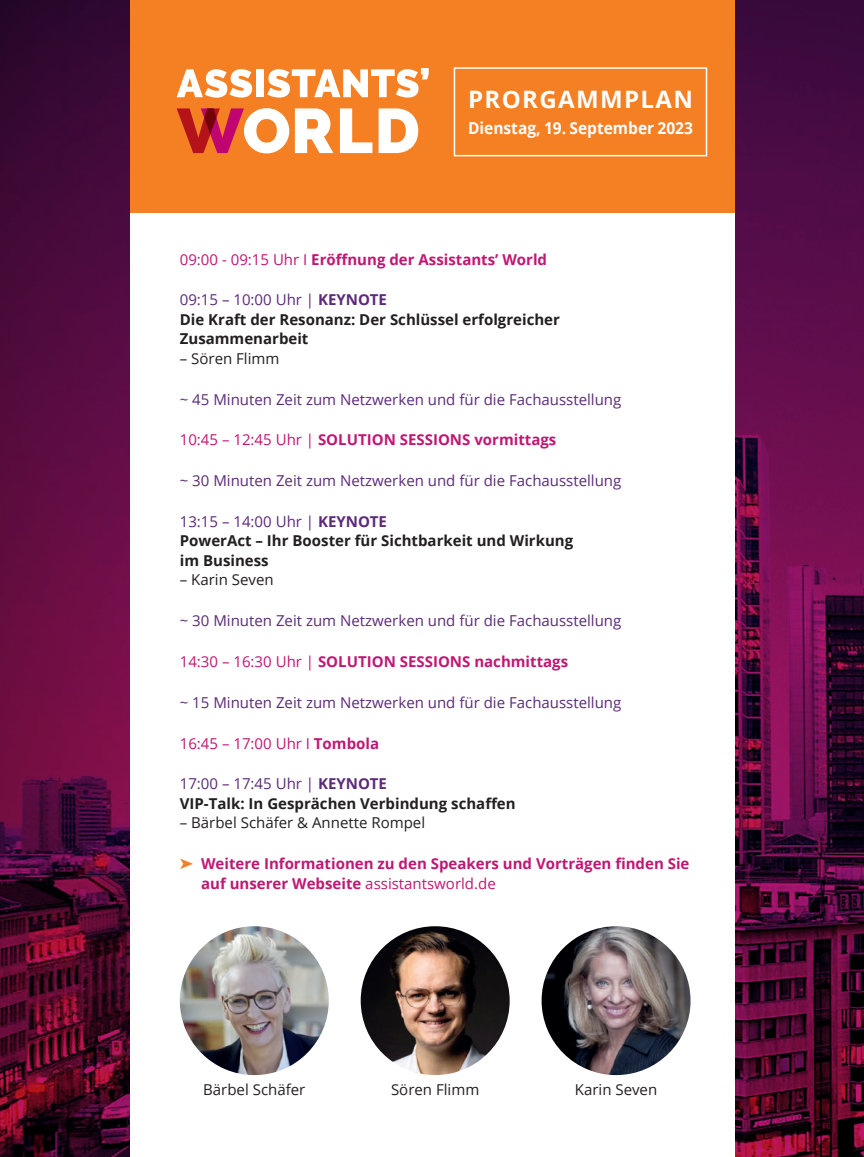
<style>
.page{position:relative;width:864px;height:1157px;background:#fff}
.page>*{position:absolute;margin:0;border:0;box-sizing:border-box;transform-origin:0 0}
.t1{font:700 24px "Open Sans";letter-spacing:.055em;color:#fff}
.t2{font:700 16.5px "Open Sans";color:#fff;scale:.94 1}
.t3{font:700 15px/19.5px "Open Sans";color:#231f20}
.t4{font:700 15px/19.5px "Open Sans";color:#c01773}
.t5{font:15px "Open Sans";color:#5c2a78}
.t6{font:15px "Open Sans";color:#231f20}
.t7{font:15px "Open Sans";color:#c01773}
.s1{font-weight:400}
.s2{font-weight:400;color:#5c2a78}
.s3{color:#5c2a78}
.s4{font-weight:700}
.s5{color:#f57f23}
</style>
<div class="page">
<img style="left:0;top:0;width:863px;height:1157px">
<div style="left:130px;top:0;width:603px;height:1157px;background:#fff"></div>
<div style="left:130px;top:0;width:603px;height:213px;background:#f57f23"></div>
<svg style="left:340px;top:108px;width:32px;height:45px"></svg>
<div style="left:256px;top:69px;width:7px;height:28px;background:#fff"></div>
<svg style="left:295px;top:108px;width:38px;height:45px"></svg>
<svg style="left:378px;top:108px;width:40px;height:45px"></svg>
<svg style="left:176px;top:69px;width:76px;height:29px"></svg>
<svg style="left:267px;top:68px;width:161px;height:30px"></svg>
<svg style="left:176px;top:108px;width:113px;height:45px"></svg>
<div style="left:453px;top:67px;width:254px;height:89px;border:2px solid #fff"></div>
<img style="left:180px;top:926px;width:148px;height:149px;border-radius:74px">
<img style="left:541px;top:926px;width:149px;height:149px;border-radius:74px">
<img style="left:360px;top:926px;width:149px;height:149px;border-radius:74px">
<h1 class="t1" style="left:468px;top:83px;width:226px">PRORGAMMPLAN</h1>
<p class="t2" style="left:468px;top:116px;width:241px">Dienstag, 19. September 2023</p>
<p class="t4" style="left:180px;top:249px;width:368px"><span class="s1">09:00 - 09:15 Uhr I</span> Eröffnung der Assistants’ World</p>
<p class="t3" style="left:180px;top:290px;width:381px"><span class="s2">09:15 – 10:00 Uhr |</span> <span class="s3">KEYNOTE<br></span>Die Kraft der Resonanz: Der Schlüssel erfolgreicher<br>Zusammenarbeit</p>
<p class="t6" style="left:180px;top:348px;width:101px">– Sören Flimm</p>
<p class="t5" style="left:180px;top:389px;width:443px">~ 45 Minuten Zeit zum Netzwerken und für die Fachausstellung</p>
<p class="t4" style="left:180px;top:430px;width:378px"><span class="s1">10:45 – 12:45 Uhr |</span> SOLUTION SESSIONS vormittags</p>
<p class="t5" style="left:180px;top:470px;width:443px">~ 30 Minuten Zeit zum Netzwerken und für die Fachausstellung</p>
<p class="t3" style="left:180px;top:511px;width:395px"><span class="s2">13:15 – 14:00 Uhr |</span> <span class="s3">KEYNOTE<br></span>PowerAct – Ihr Booster für Sichtbarkeit und Wirkung im Business</p>
<p class="t6" style="left:180px;top:570px;width:95px">– Karin Seven</p>
<p class="t5" style="left:180px;top:610px;width:443px">~ 30 Minuten Zeit zum Netzwerken und für die Fachausstellung</p>
<p class="t4" style="left:180px;top:651px;width:390px"><span class="s1">14:30 – 16:30 Uhr |</span> SOLUTION SESSIONS nachmittags</p>
<p class="t5" style="left:180px;top:692px;width:443px">~ 15 Minuten Zeit zum Netzwerken und für die Fachausstellung</p>
<p class="t7" style="left:180px;top:733px;width:201px">16:45 – 17:00 Uhr I <span class="s4">Tombola</span></p>
<p class="t3" style="left:180px;top:773px;width:337px"><span class="s2">17:00 – 17:45 Uhr |</span> <span class="s3">KEYNOTE<br></span>VIP-Talk: In Gesprächen Verbindung schaffen</p>
<p class="t6" style="left:180px;top:812px;width:247px">– Bärbel Schäfer &amp; Annette Rompel</p>
<p class="t4" style="left:201px;top:853px;width:489px;text-indent:-21px"><span class="s5">➤</span> Weitere Informationen zu den Speakers und Vorträgen finden Sie auf unserer Webseite <span class="s1">assistantsworld.de</span></p>
<p class="t6" style="left:203px;top:1079px;width:104px">Bärbel Schäfer</p>
<p class="t6" style="left:391px;top:1079px;width:90px">Sören Flimm</p>
<p class="t6" style="left:574px;top:1079px;width:84px">Karin Seven</p>
</div>
